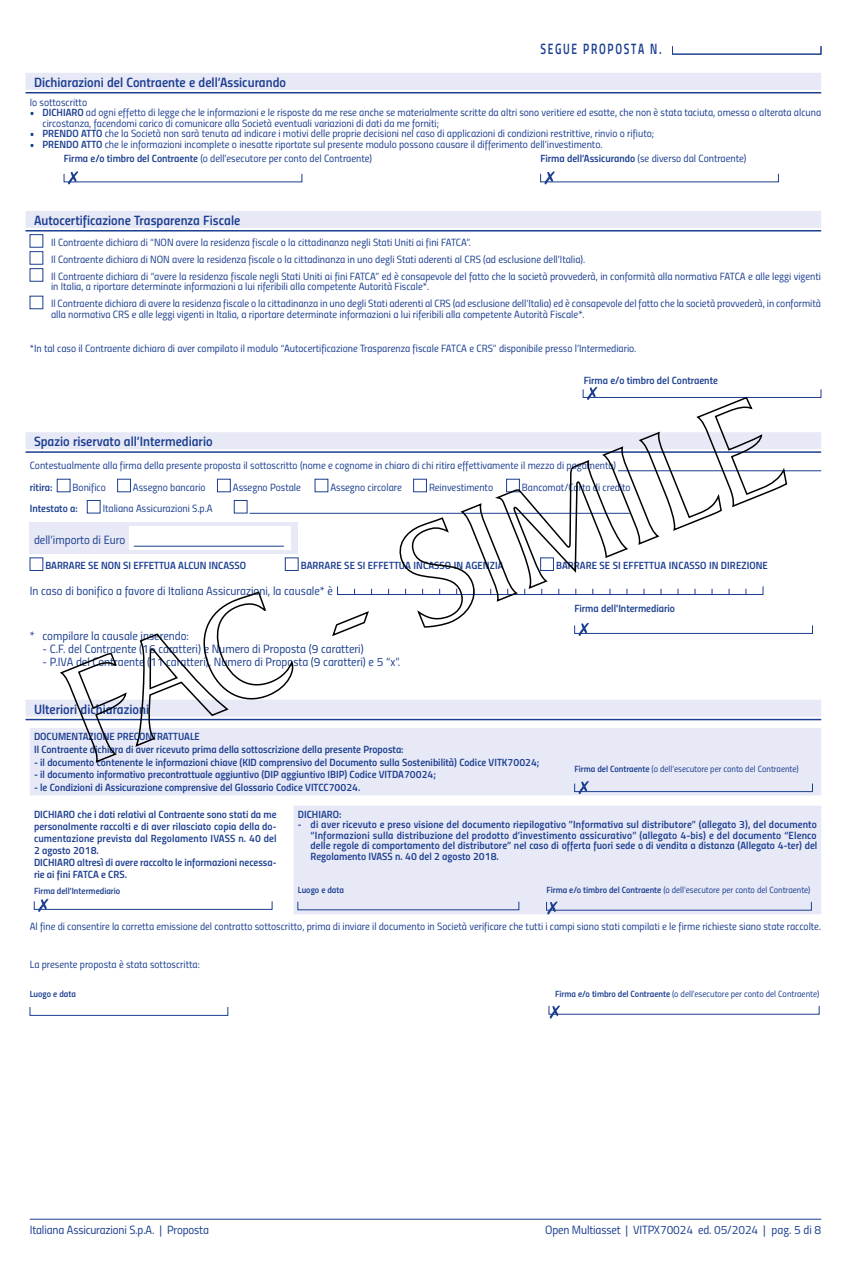
<style>
.page{position:relative;width:851px;height:1263px;background:#fff}
.page>*{position:absolute;margin:0;border:0;box-sizing:border-box;transform-origin:0 0}
.t1{font:15px "Titillium Semibold Upright";letter-spacing:.15em;color:#1b3e90;scale:.75 1}
.tit_sezione{font:13.5px "Titillium Semibold Upright";color:#1b3e90}
._7n{font:12px "Titillium Regular Upright";color:#1b3e90}
._6n{font:12px "Titillium Regular Upright";color:#1b3e90}
._6n-2{font:10.5px/10.5px "Titillium Regular Upright";color:#1b3e90}
.sb6{font:10.5px/12px "Titillium Semibold Upright";color:#1b3e90;text-align:justify}
._6n_3-3{font:10.5px/10.5px "Titillium Regular Upright";color:#1b3e90}
._6n_3-3-2{font:10.5px/10.5px "Titillium Semibold Upright";color:#1b3e90;text-align:justify}
._7n-2{font:10.5px "Titillium Regular Upright";color:#1b3e90}
._6n_3-0{font:10.5px "Titillium Regular Upright";color:#1b3e90}
._6n-3{font:10.5px "Titillium Semibold Upright";color:#1b3e90}
._6n-4{font:9px "Titillium Regular Upright";color:#1b3e90}
.sb6-2{font:9px "Titillium Regular Upright";color:#1b3e90}
._6n-5{font:9px "Titillium Semibold Upright";color:#1b3e90}
.s1{font-family:"Titillium Semibold Upright"}
</style>
<div class="page">
<hr style="left:30px;top:1219px;width:791px;height:1px;background:#1b3e90">
<div style="left:26px;top:73px;width:795px;height:17px;background:#e8e9f6"></div>
<hr style="left:26px;top:92px;width:795px;height:1px;background:#1b3e90">
<div style="left:26px;top:211px;width:795px;height:17px;background:#e8e9f6"></div>
<hr style="left:26px;top:230px;width:795px;height:1px;background:#1b3e90">
<div style="left:26px;top:432px;width:795px;height:17px;background:#e8e9f6"></div>
<hr style="left:26px;top:451px;width:795px;height:2px;background:#1b3e90">
<hr style="left:618px;top:470px;width:203px;height:1px;background:#1b3e90">
<div style="left:26px;top:700px;width:795px;height:17px;background:#e8e9f6"></div>
<hr style="left:26px;top:719px;width:795px;height:1px;background:#1b3e90">
<svg style="left:68px;top:171px;width:10px;height:13px"></svg>
<svg style="left:544px;top:171px;width:10px;height:13px"></svg>
<div style="left:30px;top:234px;width:13px;height:13px;border:1px solid #1b3e90"></div>
<div style="left:30px;top:251px;width:13px;height:13px;border:1px solid #1b3e90"></div>
<div style="left:30px;top:268px;width:13px;height:13px;border:1px solid #1b3e90"></div>
<div style="left:30px;top:296px;width:13px;height:13px;border:1px solid #1b3e90"></div>
<svg style="left:587px;top:387px;width:10px;height:10px"></svg>
<div style="left:30px;top:522px;width:268px;height:32px;background:#e8e9f6"></div>
<div style="left:30px;top:558px;width:13px;height:13px;border:1px solid #1b3e90"></div>
<div style="left:574px;top:625px;width:238px;height:9px;border:1px solid #1b3e90"></div>
<div style="left:30px;top:728px;width:791px;height:67px;background:#e8e9f6"></div>
<div style="left:574px;top:783px;width:238px;height:9px;border:1px solid #1b3e90"></div>
<svg style="left:578px;top:781px;width:10px;height:13px"></svg>
<div style="left:294px;top:806px;width:527px;height:108px;background:#e8e9f6"></div>
<svg style="left:38px;top:899px;width:10px;height:13px"></svg>
<svg style="left:547px;top:901px;width:10px;height:13px"></svg>
<svg style="left:549px;top:1005px;width:11px;height:13px"></svg>
<svg style="left:60px;top:397px;width:727px;height:366px"></svg>
<h1 class="t1" style="left:540px;top:37px;width:163px">SEGUE PROPOSTA N.</h1>
<p class="tit_sezione" style="left:34px;top:72px;width:253px">Dichiarazioni del Contraente e dell’Assicurando</p>
<p class="_6n-2" style="left:30px;top:96px;width:59px">Io sottoscritto</p>
<p class="_6n_3-3" style="left:43px;top:107px;width:780px;text-indent:-13px"><span class="s1">• DICHIARO</span> ad ogni effetto di legge che le informazioni e le risposte da me rese anche se materialmente scritte da altri sono veritiere ed esatte, che non è stata taciuta, omessa o alterata alcuna circostanza, facendomi carico di comunicare alla Società eventuali variazioni di dati da me forniti;</p>
<p class="_6n_3-3" style="left:30px;top:128px;width:626px"><span class="s1">• PRENDO ATTO</span> che la Società non sarà tenuta ad indicare i motivi delle proprie decisioni nel caso di applicazioni di condizioni restrittive, rinvio o rifiuto;</p>
<p class="_6n_3-3" style="left:30px;top:138px;width:574px"><span class="s1">• PRENDO ATTO</span> che le informazioni incomplete o inesatte riportate sul presente modulo possono causare il differimento dell’investimento.</p>
<p class="_6n_3-0" style="left:64px;top:151px;width:310px"><span class="s1">Firma e/o timbro del Contraente</span> (o dell’esecutore per conto del Contraente)</p>
<p class="_6n_3-0" style="left:540px;top:151px;width:207px"><span class="s1">Firma dell’Assicurando</span> (se diverso dal Contraente)</p>
<p class="tit_sezione" style="left:34px;top:210px;width:208px">Autocertificazione Trasparenza Fiscale</p>
<p class="_6n-2" style="left:51px;top:236px;width:421px">Il Contraente dichiara di “NON avere la residenza fiscale o la cittadinanza negli Stati Uniti ai fini FATCA”.</p>
<p class="_6n-2" style="left:51px;top:253px;width:535px">Il Contraente dichiara di NON avere la residenza fiscale o la cittadinanza in uno degli Stati aderenti al CRS (ad esclusione dell’Italia).</p>
<p class="_6n-2" style="left:51px;top:270px;width:771px">Il Contraente dichiara di “avere la residenza fiscale negli Stati Uniti ai fini FATCA” ed è consapevole del fatto che la società provvederà, in conformità alla normativa FATCA e alle leggi vigenti in Italia, a riportare determinate informazioni a lui riferibili alla competente Autorità Fiscale*.</p>
<p class="_6n-2" style="left:51px;top:298px;width:771px">Il Contraente dichiara di avere la residenza fiscale o la cittadinanza in uno degli Stati aderenti al CRS (ad esclusione dell’Italia) ed è consapevole del fatto che la società provvederà, in conformità alla normativa CRS e alle leggi vigenti in Italia, a riportare determinate informazioni a lui riferibili alla competente Autorità Fiscale*.</p>
<p class="_6n-2" style="left:30px;top:342px;width:608px">*In tal caso il Contraente dichiara di aver compilato il modulo “Autocertificazione Trasparenza fiscale FATCA e CRS” disponibile presso l’Intermediario.</p>
<p class="_6n-3" style="left:583px;top:372px;width:136px">Firma e/o timbro del Contraente</p>
<p class="tit_sezione" style="left:34px;top:431px;width:180px">Spazio riservato all’Intermediario</p>
<p class="_6n-2" style="left:30px;top:460px;width:587px">Contestualmente alla firma della presente proposta il sottoscritto (nome e cognome in chiaro di chi ritira effettivamente il mezzo di pagamento)</p>
<p class="_6n-3" style="left:30px;top:479px;width:24px">ritira:</p>
<p class="_6n-2" style="left:73px;top:481px;width:35px">Bonifico</p>
<p class="_6n-2" style="left:133px;top:481px;width:74px">Assegno bancario</p>
<p class="_6n-2" style="left:233px;top:481px;width:70px">Assegno Postale</p>
<p class="_6n-2" style="left:330px;top:481px;width:73px">Assegno circolare</p>
<p class="_6n-2" style="left:429px;top:481px;width:66px">Reinvestimento</p>
<p class="_6n-2" style="left:522px;top:481px;width:110px">Bancomat/Carta di credito</p>
<p class="_6n-3" style="left:30px;top:500px;width:49px">Intestato a:</p>
<p class="_6n-2" style="left:103px;top:502px;width:111px">Italiana Assicurazioni S.p.A</p>
<p class="_6n" style="left:34px;top:531px;width:93px">dell’importo di Euro</p>
<p class="sb6" style="left:45px;top:559px;width:202px">BARRARE SE NON SI EFFETTUA ALCUN INCASSO</p>
<p class="sb6" style="left:301px;top:559px;width:204px">BARRARE SE SI EFFETTUA INCASSO IN AGENZIA</p>
<p class="sb6" style="left:556px;top:559px;width:213px">BARRARE SE SI EFFETTUA INCASSO IN DIREZIONE</p>
<p class="_7n" style="left:30px;top:582px;width:304px">In caso di bonifico a favore di Italiana Assicurazioni, la causale* è</p>
<p class="sb6" style="left:574px;top:601px;width:102px">Firma dell'Intermediario</p>
<p class="_7n" style="left:30px;top:627px;width:161px">* compilare la causale inserendo:</p>
<p class="_7n" style="left:43px;top:640px;width:322px">- C.F. del Contraente (16 caratteri) e Numero di Proposta (9 caratteri)</p>
<p class="_7n" style="left:43px;top:653px;width:359px">- P.IVA del Contraente (11 caratteri), Numero di Proposta (9 caratteri) e 5 “x”.</p>
<p class="tit_sezione" style="left:34px;top:698px;width:116px">Ulteriori dichiarazioni</p>
<p class="sb6" style="left:34px;top:730px;width:167px">DOCUMENTAZIONE PRECONTRATTUALE</p>
<p class="sb6" style="left:34px;top:743px;width:371px">Il Contraente dichiara di aver ricevuto prima della sottoscrizione della presente Proposta:</p>
<p class="sb6" style="left:34px;top:755px;width:507px">- il documento contenente le informazioni chiave (KID comprensivo del Documento sulla Sostenibilità) Codice VITK70024;</p>
<p class="sb6" style="left:34px;top:768px;width:403px">- il documento informativo precontrattuale aggiuntivo (DIP aggiuntivo IBIP) Codice VITDA70024;</p>
<p class="sb6" style="left:34px;top:781px;width:328px">- le Condizioni di Assicurazione comprensive del Glossario Codice VITCC70024.</p>
<p class="sb6-2" style="left:574px;top:762px;width:226px"><span class="s1">Firma del Contraente</span> (o dell’esecutore per conto del Contraente)</p>
<p class="sb6" style="left:34px;top:807px;width:244px">DICHIARO che i dati relativi al Contraente sono stati da me personalmente raccolti e di aver rilasciato copia della do&shy;cumentazione prevista dal Regolamento IVASS n. 40 del 2 agosto 2018.</p>
<p class="sb6" style="left:34px;top:855px;width:244px">DICHIARO altresì di avere raccolto le informazioni necessa&shy;rie ai fini FATCA e CRS.</p>
<p class="sb6" style="left:298px;top:807px;width:45px">DICHIARO:</p>
<p class="_6n_3-3-2" style="left:310px;top:819px;width:508px;text-indent:-13px">- di aver ricevuto e preso visione del documento riepilogativo ”Informativa sul distributore” (allegato 3), del documento “Informazioni sulla distribuzione del prodotto d’investimento assicurativo” (allegato 4-bis) e del documento “Elenco delle regole di comportamento del distributore” nel caso di offerta fuori sede o di vendita a distanza (Allegato 4-ter) del Regolamento IVASS n. 40 del 2 agosto 2018.</p>
<p class="_6n-5" style="left:34px;top:884px;width:88px">Firma dell’Intermediario</p>
<p class="_6n-5" style="left:298px;top:883px;width:48px">Luogo e data</p>
<p class="_6n-4" style="left:546px;top:883px;width:266px"><span class="s1">Firma e/o timbro del Contraente</span> (o dell’esecutore per conto del Contraente)</p>
<p class="_7n-2" style="left:30px;top:918px;width:792px">Al fine di consentire la corretta emissione del contratto sottoscritto, prima di inviare il documento in Società verificare che tutti i campi siano stati compilati e le firme richieste siano state raccolte.</p>
<p class="_6n-2" style="left:30px;top:958px;width:171px">La presente proposta è stata sottoscritta:</p>
<p class="_6n-5" style="left:30px;top:987px;width:48px">Luogo e data</p>
<p class="_6n-4" style="left:555px;top:987px;width:266px"><span class="s1">Firma e/o timbro del Contraente</span> (o dell’esecutore per conto del Contraente)</p>
<p class="_7n" style="left:30px;top:1220px;width:181px">Italiana Assicurazioni S.p.A. | Proposta</p>
<p class="_7n" style="left:545px;top:1220px;width:277px">Open Multiasset | VITPX70024 ed. 05/2024 | pag. 5 di 8</p>
</div>
